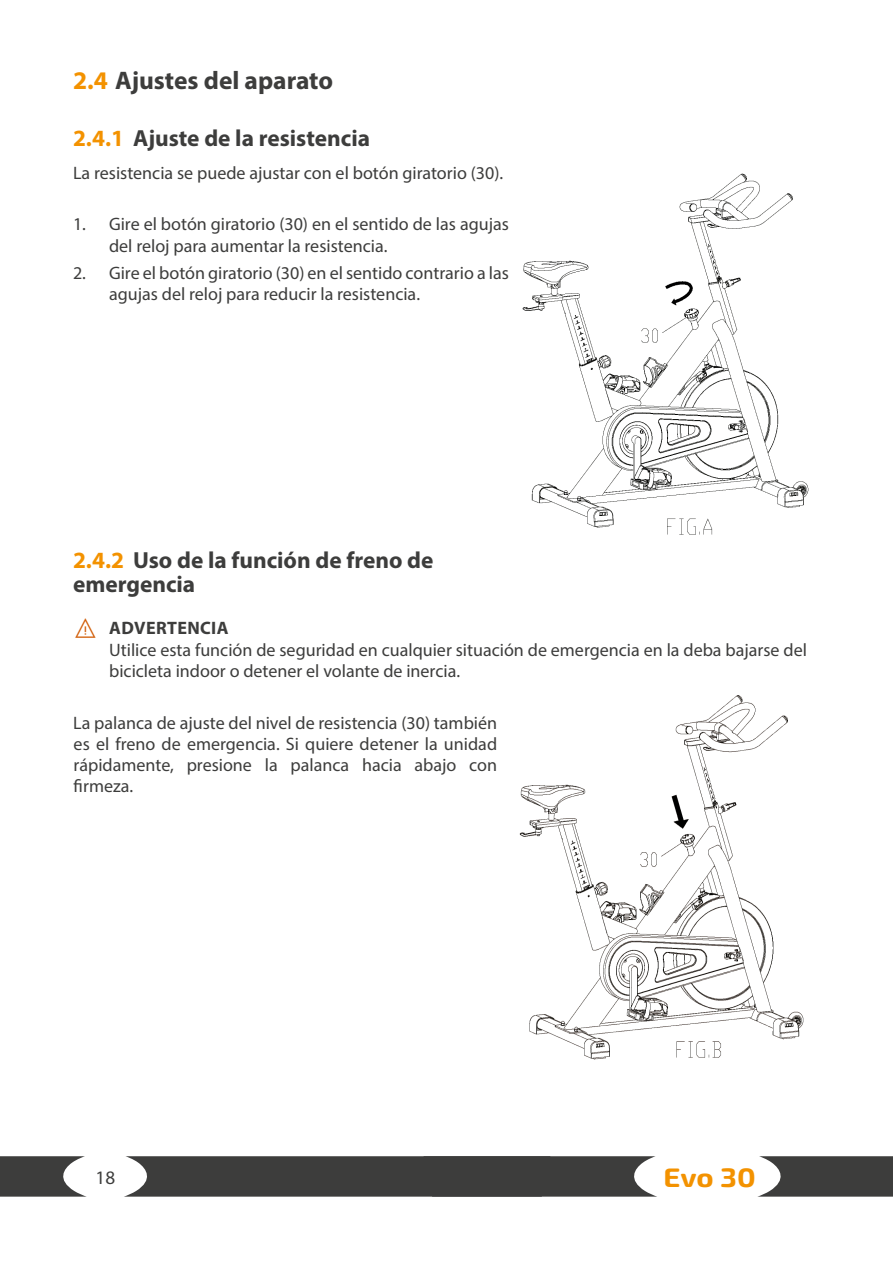
<style>
.page{position:relative;width:893px;height:1263px;background:#fff}
.page>*{position:absolute;margin:0;border:0;box-sizing:border-box;transform-origin:0 0}
.t1{font:700 26.7px "Exo Soft";color:#f39200;scale:1.11 1}
.t2{font:700 25.5px "Myriad Pro";color:#3d3d3c}
.t3{font:700 23.4px/23.4px "Myriad Pro";color:#3d3d3c}
.t4{font:19.05px "Myriad Pro";color:#3d3d3c}
.Text_Hinweise{font:18px/21.1px "Myriad Pro";color:#3d3d3c}
.t5{font:700 18px "Myriad Pro";letter-spacing:.02em;color:#3d3d3c}
.s1{color:#f39200}
.s2{color:#d15c06}
</style>
<div class="page">
<img style="left:522px;top:173px;width:287px;height:362px">
<img style="left:519px;top:695px;width:285px;height:364px">
<svg style="left:0;top:1156px;width:85px;height:40px"></svg>
<svg style="left:126px;top:1156px;width:530px;height:40px;background:#484847"></svg>
<svg style="left:759px;top:1156px;width:134px;height:40px;background:#535352"></svg>
<p class="t2" style="left:73px;top:64px;width:262px"><span class="s1">2.4</span> Ajustes del aparato</p>
<p class="t3" style="left:73px;top:125px;width:299px"><span class="s1">2.4.1</span> Ajuste de la resistencia</p>
<p class="Text_Hinweise" style="left:73px;top:162px;width:432px">La resistencia se puede ajustar con el botón giratorio (30).</p>
<p class="Text_Hinweise" style="left:109px;top:213px;width:401px;text-indent:-36px">1. Gire el botón giratorio (30) en el sentido de las agujas del reloj para aumentar la resistencia.</p>
<p class="Text_Hinweise" style="left:109px;top:262px;width:401px;text-indent:-36px">2. Gire el botón giratorio (30) en el sentido contrario a las agujas del reloj para reducir la resistencia.</p>
<p class="t3" style="left:73px;top:548px;width:362px"><span class="s1">2.4.2</span> Uso de la función de freno de emergencia</p>
<p class="t5" style="left:73px;top:616px;width:157px"><span class="s2">⚠</span> ADVERTENCIA</p>
<p class="Text_Hinweise" style="left:109px;top:638px;width:699px;line-height:21.6px">Utilice esta función de seguridad en cualquier situación de emergencia en la deba bajarse del bicicleta indoor o detener el volante de inercia.</p>
<p class="Text_Hinweise" style="left:73px;top:712px;width:425px;text-align:justify">La palanca de ajuste del nivel de resistencia (30) también es el freno de emergencia. Si quiere detener la unidad rápidamente, presione la palanca hacia abajo con firmeza.</p>
<p class="t4" style="left:96px;top:1166px;width:21px">18</p>
<h1 class="t1" style="left:663px;top:1161px;width:85px">Evo 30</h1>
</div>
